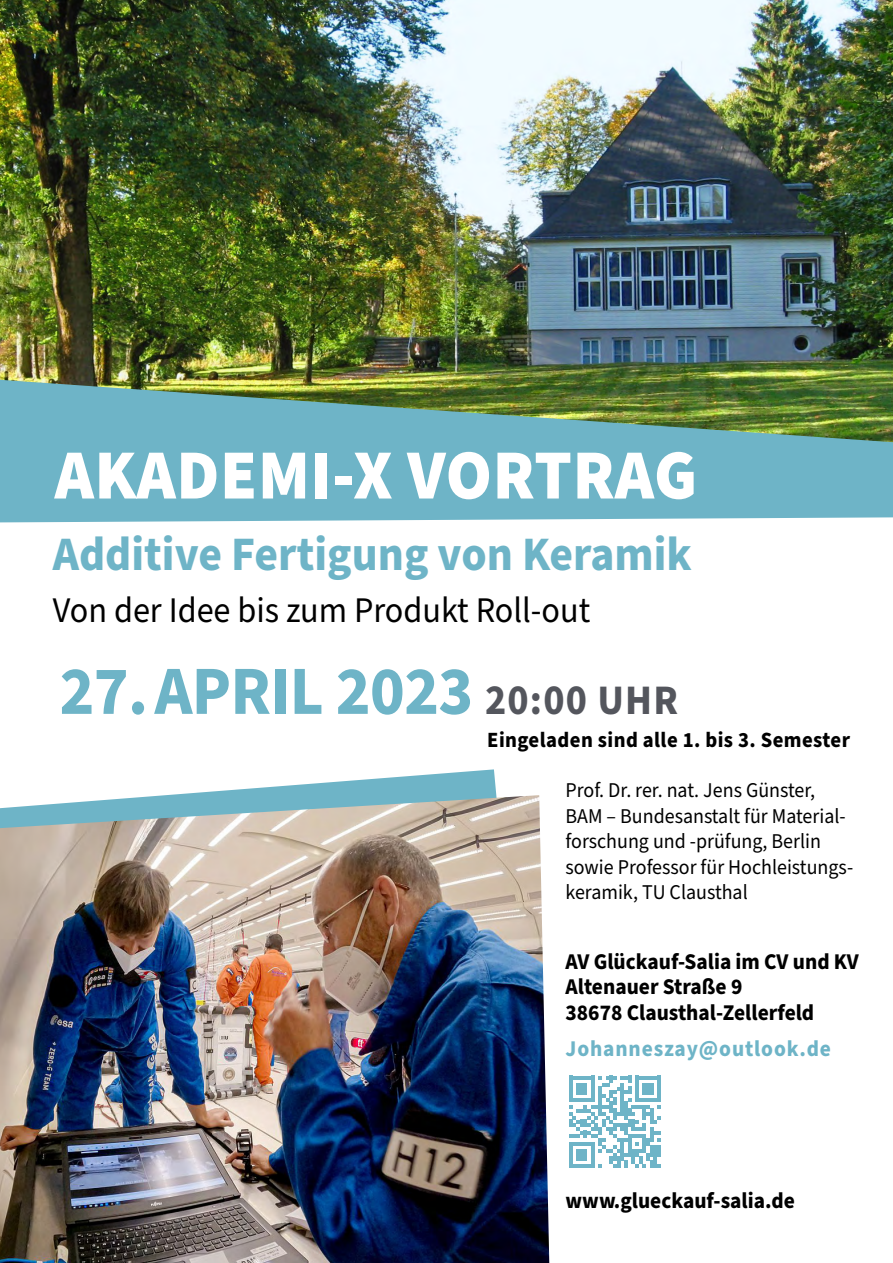
<style>
.page{position:relative;width:893px;height:1263px;background:#fff}
.page>*{position:absolute;margin:0;border:0;box-sizing:border-box;transform-origin:0 0}
.t1{font:900 70.5px "Source Sans Pro";letter-spacing:.01em;color:#fff;scale:.95 1}
.t2{font:700 69px "Source Sans Pro";letter-spacing:-.01em;color:#6eb4c7;scale:.95 1}
.t3{font:700 48px "Source Sans Pro";color:#6eb4c7;scale:.95 1}
.t4{font:36px "Source Sans Pro";color:#000;scale:.95 1}
.t5{font:700 22.5px/25.5px "Source Sans Pro";color:#000;scale:.95 1}
.t6{font:700 22.5px "Source Sans Pro";letter-spacing:.04em;color:#6eb4c7;scale:.95 1}
.t7{font:700 21.75px "Source Sans Pro";letter-spacing:.02em;color:#000;scale:.95 1}
.t8{font:21px/25.5px "Source Sans Pro";color:#000;scale:.95 1}
.s1{font-size:42px;color:#54565d}
</style>
<div class="page">
<div style="left:0;top:442px;width:893px;height:80px;background:#6eb4c7"></div>
<svg style="left:169px;top:769px;width:328px;height:26px"></svg>
<img style="left:0;top:795px;width:549px;height:468px">
<img style="left:0;top:0;width:893px;height:442px">
<svg style="left:569px;top:1076px;width:92px;height:91px"></svg>
<h1 class="t1" style="left:55px;top:426px;width:678px">AKADEMI-X VORTRAG</h1>
<h3 class="t3" style="left:53px;top:521px;width:674px">Additive Fertigung von Keramik</h3>
<h3 class="t4" style="left:53px;top:586px;width:567px">Von der Idee bis zum Produkt Roll-out</h3>
<h2 class="t2" style="left:60px;top:644px;width:652px">27. APRIL 2023 <span class="s1">20:00 UHR</span></h2>
<p class="t7" style="left:487px;top:724px;width:383px">Eingeladen sind alle 1. bis 3. Semester</p>
<p class="t8" style="left:566px;top:778px;width:304px">Prof. Dr. rer. nat. Jens Günster,<br>BAM – Bundesanstalt für Material&shy;forschung und -prüfung, Berlin sowie Professor für Hochleistungs&shy;keramik, TU Clausthal</p>
<p class="t5" style="left:566px;top:949px;width:310px">AV Glückauf-Salia im CV und KV<br>Altenauer Straße 9<br>38678 Clausthal-Zellerfeld</p>
<p class="t6" style="left:566px;top:1033px;width:281px">Johanneszay@outlook.de</p>
<p class="t5" style="left:566px;top:1188px;width:243px">www.glueckauf-salia.de</p>
</div>
